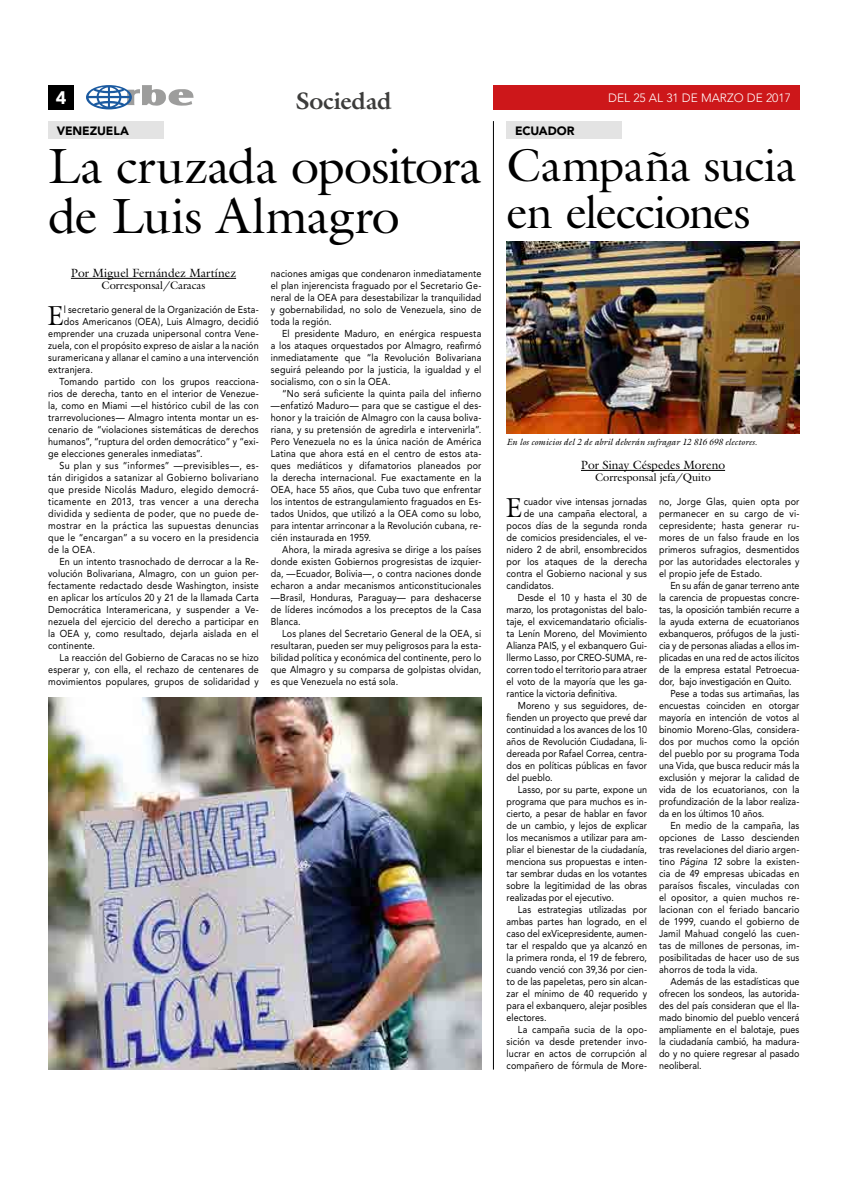
<style>
.page{position:relative;width:842px;height:1191px;background:#fff}
.page>*{position:absolute;margin:0;border:0;box-sizing:border-box;transform-origin:0 0}
.titulo_arriba{font:49.9px/49.9px "Galliard";letter-spacing:-.015em;color:#000}
.Titulo_abajo{font:46.4px "Galliard";letter-spacing:-.02em;color:#000}
.Capitular{font:27.6px "Galliard";color:#000;scale:.9 1}
.Nombre_de_pagina{font:700 24px "Galliard";letter-spacing:-.005em;color:#3c3c3b}
.t1{font:900 18px "Avenir";color:#fff}
.Credito-Autor{font:12px "Galliard";color:#000}
.t2{font:300 12px "Avenir";color:#fff}
.Epigrafe-abajo{font:900 12px "Avenir";letter-spacing:-.005em;color:#000}
.Credito-Corresponsal{font:11px "Galliard";color:#000}
.CUERPO_de_texto{font:10px/12px "Avenir";letter-spacing:.015em;color:#000;text-align:justify;scale:.9 1}
.Capitular-2{font:10px "Avenir";letter-spacing:.01em;color:#000;scale:.9 1}
.Pie_de_foto{font:italic 9px "Galliard";letter-spacing:.005em;color:#000}
.s1{font-style:italic}
</style>
<div class="page">
<div style="left:493px;top:85px;width:306px;height:24px;background:#cd171a"></div>
<div style="left:48px;top:85px;width:26px;height:24px;background:#000"></div>
<svg style="left:86px;top:85px;width:108px;height:24px"></svg>
<div style="left:48px;top:121px;width:115px;height:18px;background:#e3e3e3"></div>
<div style="left:507px;top:121px;width:115px;height:18px;background:#e3e3e3"></div>
<hr style="left:493px;top:121px;width:1px;height:948px;background:#000">
<hr style="left:71px;top:278px;width:165px;height:1px;background:#000">
<img style="left:48px;top:697px;width:433px;height:372px">
<hr style="left:581px;top:470px;width:144px;height:1px;background:#000">
<img style="left:507px;top:242px;width:292px;height:191px">
<h3 class="t1" style="left:56px;top:87px;width:12px">4</h3>
<p class="t2" style="left:608px;top:90px;width:184px">DEL 25 AL 31 DE MARZO DE 2017</p>
<p class="Nombre_de_pagina" style="left:295px;top:85px;width:98px">Sociedad</p>
<p class="Epigrafe-abajo" style="left:57px;top:123px;width:74px">VENEZUELA</p>
<p class="Epigrafe-abajo" style="left:515px;top:123px;width:61px">ECUADOR</p>
<p class="titulo_arriba" style="left:48px;top:140px;width:435px">La cruzada opositora de Luis Almagro</p>
<p class="Titulo_abajo" style="left:507px;top:137px;width:291px">Campaña sucia</p>
<p class="Titulo_abajo" style="left:507px;top:183px;width:245px">en elecciones</p>
<p class="Credito-Autor" style="left:71px;top:265px;width:167px">Por Miguel Fernández Martínez</p>
<p class="Credito-Corresponsal" style="left:102px;top:278px;width:105px">Corresponsal/Caracas</p>
<p class="Capitular" style="left:47px;top:298px;width:20px">E</p>
<p class="Capitular-2" style="left:64px;top:304px;width:218px">l secretario general de la Organización de Esta-</p>
<p class="Capitular-2" style="left:64px;top:316px;width:218px">dos Americanos (OEA), Luis Almagro, decidió</p>
<p class="Capitular-2" style="left:48px;top:328px;width:235px">emprender una cruzada unipersonal contra Vene-</p>
<p class="Capitular-2" style="left:48px;top:340px;width:235px">zuela, con el propósito expreso de aislar a la nación</p>
<p class="Capitular-2" style="left:48px;top:352px;width:236px">suramericana y allanar el camino a una intervención</p>
<p class="Capitular-2" style="left:48px;top:364px;width:51px">extranjera.</p>
<p class="CUERPO_de_texto" style="left:48px;top:376px;width:235px;text-indent:11px">Tomando partido con los grupos reacciona&shy;rios de derecha, tanto en el interior de Venezue&shy;la, como en Miami —el histórico cubil de las con trarrevoluciones— Almagro intenta montar un es&shy;cenario de “violaciones sistemáticas de derechos humanos”, “ruptura del orden democrático” y “exi&shy;ge elecciones generales inmediatas”.</p>
<p class="CUERPO_de_texto" style="left:48px;top:460px;width:235px;text-indent:11px">Su plan y sus “informes” —previsibles—, es&shy;tán dirigidos a satanizar al Gobierno bolivariano que preside Nicolás Maduro, elegido democrá&shy;ticamente en 2013, tras vencer a una derecha dividida y sedienta de poder, que no puede de&shy;mostrar en la práctica las supuestas denuncias que le “encargan” a su vocero en la presidencia de la OEA.</p>
<p class="CUERPO_de_texto" style="left:48px;top:556px;width:236px;text-indent:11px">En un intento trasnochado de derrocar a la Re&shy;volución Bolivariana, Almagro, con un guion per&shy;fectamente redactado desde Washington, insiste en aplicar los artículos 20 y 21 de la llamada Carta Democrática Interamericana, y suspender a Ve&shy;nezuela del ejercicio del derecho a participar en la OEA y, como resultado, dejarla aislada en el continente.</p>
<p class="CUERPO_de_texto" style="left:48px;top:652px;width:236px;text-indent:11px">La reacción del Gobierno de Caracas no se hizo esperar y, con ella, el rechazo de centenares de movimientos populares, grupos de solidaridad y</p>
<p class="CUERPO_de_texto" style="left:271px;top:268px;width:236px">naciones amigas que condenaron inmediatamente el plan injerencista fraguado por el Secretario Ge&shy;neral de la OEA para desestabilizar la tranquilidad y gobernabilidad, no solo de Venezuela, sino de toda la región.</p>
<p class="CUERPO_de_texto" style="left:271px;top:328px;width:236px;text-indent:11px">El presidente Maduro, en enérgica respuesta a los ataques orquestados por Almagro, reafirmó inmediatamente que “la Revolución Bolivariana seguirá peleando por la justicia, la igualdad y el socialismo, con o sin la OEA.</p>
<p class="CUERPO_de_texto" style="left:271px;top:388px;width:236px;text-indent:11px">“No será suficiente la quinta paila del infierno —enfatizó Maduro— para que se castigue el des&shy;honor y la traición de Almagro con la causa boliva&shy;riana, y su pretensión de agredirla e intervenirla”.<br>Pero Venezuela no es la única nación de América Latina que ahora está en el centro de estos ata&shy;ques mediáticos y difamatorios planeados por la derecha internacional. Fue exactamente en la OEA, hace 55 años, que Cuba tuvo que enfrentar los intentos de estrangulamiento fraguados en Es&shy;tados Unidos, que utilizó a la OEA como su lobo, para intentar arrinconar a la Revolución cubana, re&shy;cién instaurada en 1959.</p>
<p class="CUERPO_de_texto" style="left:271px;top:544px;width:236px;text-indent:11px">Ahora, la mirada agresiva se dirige a los países donde existen Gobiernos progresistas de izquier&shy;da, —Ecuador, Bolivia—, o contra naciones donde echaron a andar mecanismos anticonstitucionales —Brasil, Honduras, Paraguay— para deshacerse de líderes incómodos a los preceptos de la Casa Blanca.</p>
<p class="CUERPO_de_texto" style="left:271px;top:628px;width:235px;text-indent:11px">Los planes del Secretario General de la OEA, si resultaran, pueden ser muy peligrosos para la esta&shy;bilidad política y económica del continente, pero lo que Almagro y su comparsa de golpistas olvidan, es que Venezuela no está sola.</p>
<p class="Pie_de_foto" style="left:507px;top:436px;width:252px">En los comicios del 2 de abril deberán sufragar 12 816 698 electores.</p>
<p class="Credito-Autor" style="left:581px;top:457px;width:146px">Por Sinay Céspedes Moreno</p>
<p class="Credito-Corresponsal" style="left:595px;top:470px;width:117px">Corresponsal jefa/Quito</p>
<p class="Capitular" style="left:506px;top:490px;width:20px">E</p>
<p class="Capitular-2" style="left:524px;top:496px;width:138px">cuador vive intensas jornadas</p>
<p class="Capitular-2" style="left:524px;top:508px;width:138px">de una campaña electoral, a</p>
<p class="Capitular-2" style="left:507px;top:520px;width:157px">pocos días de la segunda ronda</p>
<p class="Capitular-2" style="left:507px;top:532px;width:158px">de comicios presidenciales, el ve-</p>
<p class="Capitular-2" style="left:507px;top:544px;width:158px">nidero 2 de abril, ensombrecidos</p>
<p class="Capitular-2" style="left:507px;top:556px;width:158px">por los ataques de la derecha</p>
<p class="Capitular-2" style="left:507px;top:568px;width:158px">contra el Gobierno nacional y sus</p>
<p class="Capitular-2" style="left:507px;top:580px;width:54px">candidatos.</p>
<p class="CUERPO_de_texto" style="left:507px;top:592px;width:158px;text-indent:11px">Desde el 10 y hasta el 30 de marzo, los protagonistas del balo&shy;taje, el exvicemandatario oficialis&shy;ta Lenín Moreno, del Movimiento Alianza PAIS, y el exbanquero Gui&shy;llermo Lasso, por CREO-SUMA, re&shy;corren todo el territorio para atraer el voto de la mayoría que les ga&shy;rantice la victoria definitiva.</p>
<p class="CUERPO_de_texto" style="left:507px;top:700px;width:158px;text-indent:11px">Moreno y sus seguidores, de&shy;fienden un proyecto que prevé dar continuidad a los avances de los 10 años de Revolución Ciudadana, li&shy;dereada por Rafael Correa, centra&shy;dos en políticas públicas en favor del pueblo.</p>
<p class="CUERPO_de_texto" style="left:507px;top:784px;width:158px;text-indent:11px">Lasso, por su parte, expone un programa que para muchos es in&shy;cierto, a pesar de hablar en favor de un cambio, y lejos de explicar los mecanismos a utilizar para am&shy;pliar el bienestar de la ciudadanía, menciona sus propuestas e inten&shy;tar sembrar dudas en los votantes sobre la legitimidad de las obras realizadas por el ejecutivo.</p>
<p class="CUERPO_de_texto" style="left:507px;top:904px;width:158px;text-indent:11px">Las estrategias utilizadas por ambas partes han logrado, en el caso del exVicepresidente, aumen&shy;tar el respaldo que ya alcanzó en la primera ronda, el 19 de febrero, cuando venció con 39,36 por cien&shy;to de las papeletas, pero sin alcan&shy;zar el mínimo de 40 requerido y para el exbanquero, alejar posibles electores.</p>
<p class="CUERPO_de_texto" style="left:507px;top:1024px;width:158px;text-indent:11px">La campaña sucia de la opo&shy;sición va desde pretender invo&shy;lucrar en actos de corrupción al compañero de fórmula de More-</p>
<p class="CUERPO_de_texto" style="left:659px;top:496px;width:158px">no, Jorge Glas, quien opta por permanecer en su cargo de vi&shy;cepresidente; hasta generar ru&shy;mores de un falso fraude en los primeros sufragios, desmentidos por las autoridades electorales y el propio jefe de Estado.</p>
<p class="CUERPO_de_texto" style="left:659px;top:580px;width:158px;text-indent:11px">En su afán de ganar terreno ante la carencia de propuestas concre&shy;tas, la oposición también recurre a la ayuda externa de ecuatorianos exbanqueros, prófugos de la justi&shy;cia y de personas aliadas a ellos im&shy;plicadas en una red de actos ilícitos de la empresa estatal Petroecua&shy;dor, bajo investigación en Quito.</p>
<p class="CUERPO_de_texto" style="left:659px;top:688px;width:158px;text-indent:11px">Pese a todas sus artimañas, las encuestas coinciden en otorgar mayoría en intención de votos al binomio Moreno-Glas, considera&shy;dos por muchos como la opción del pueblo por su programa Toda una Vida, que busca reducir más la exclusión y mejorar la calidad de vida de los ecuatorianos, con la profundización de la labor realiza&shy;da en los últimos 10 años.</p>
<p class="CUERPO_de_texto" style="left:659px;top:820px;width:158px;text-indent:11px">En medio de la campaña, las opciones de Lasso descienden tras revelaciones del diario argen&shy;tino <span class="s1">Página 12</span> sobre la existen&shy;cia de 49 empresas ubicadas en paraísos fiscales, vinculadas con el opositor, a quien muchos re&shy;lacionan con el feriado bancario de 1999, cuando el gobierno de Jamil Mahuad congeló las cuen&shy;tas de millones de personas, im&shy;posibilitadas de hacer uso de sus ahorros de toda la vida.</p>
<p class="CUERPO_de_texto" style="left:659px;top:976px;width:158px;text-indent:11px">Además de las estadísticas que ofrecen los sondeos, las autorida&shy;des del país consideran que el lla&shy;mado binomio del pueblo vencerá ampliamente en el balotaje, pues la ciudadanía cambió, ha madura&shy;do y no quiere regresar al pasado neoliberal.</p>
</div>
